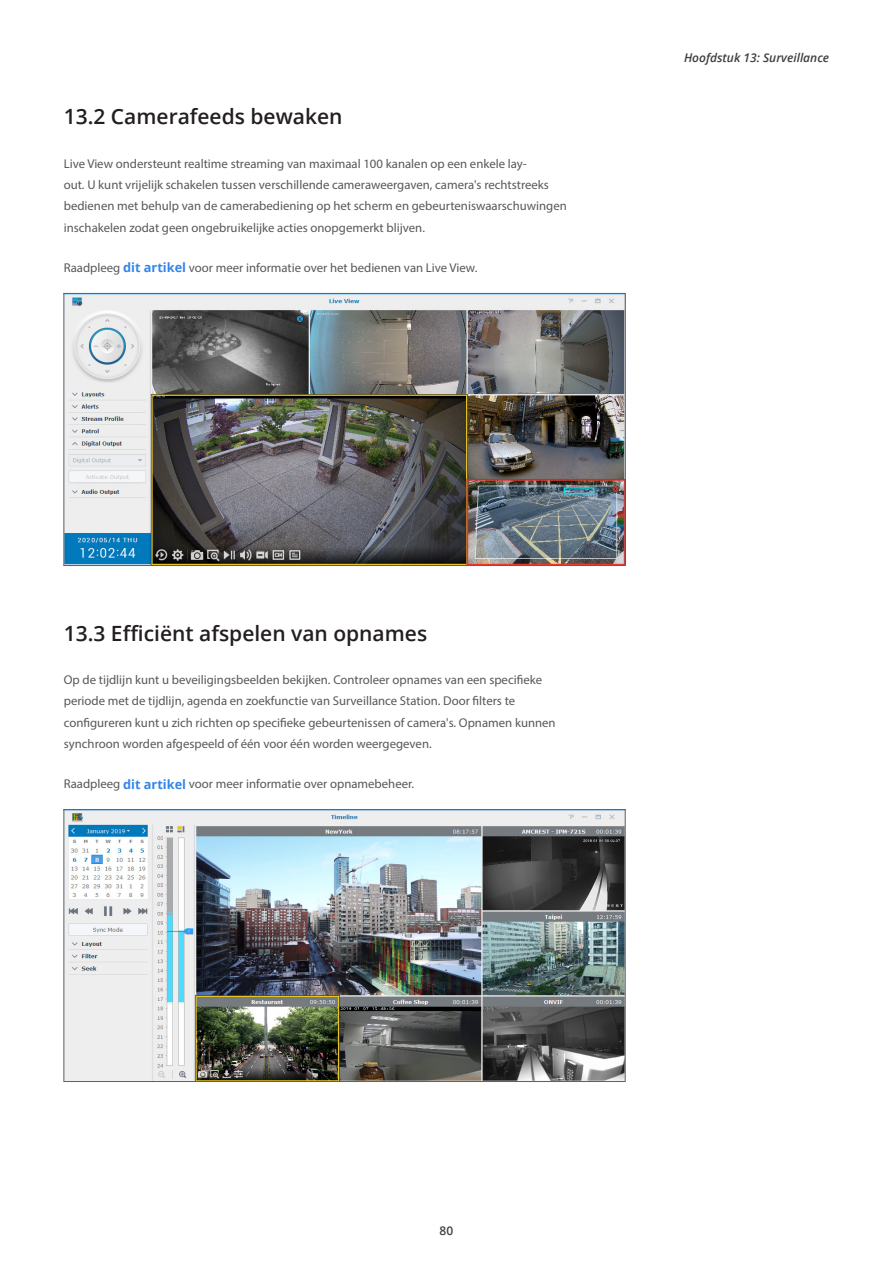
<style>
.page{position:relative;width:893px;height:1263px;background:#fff}
.page>*{position:absolute;margin:0;border:0;box-sizing:border-box;transform-origin:0 0}
.t1{font:600 21px "Open Sans";color:#231f20}
.Content{font:12.75px/21.3px "Myriad Pro";color:#57585a}
.t2{font:italic 600 12px "Open Sans";color:#3e3e3f}
.t3{font:600 12px "Open Sans";color:#3e3e3f}
.s1{font-family:"Open Sans";font-weight:700;color:#3385eb}
</style>
<div class="page">
<img style="left:66px;top:295px;width:557px;height:269px">
<div style="left:64px;top:293px;width:561px;height:273px;border:1px solid #5c626c"></div>
<img style="left:66px;top:811px;width:557px;height:268px">
<div style="left:64px;top:809px;width:561px;height:272px;border:1px solid #5c626c"></div>
<h2 class="t1" style="left:64px;top:102px;width:280px">13.2 Camerafeeds bewaken</h2>
<p class="Content" style="left:64px;top:153px;width:504px">Live View ondersteunt realtime streaming van maximaal 100 kanalen op een enkele lay-<br>out. U kunt vrijelijk schakelen tussen verschillende cameraweergaven, camera's rechtstreeks bedienen met behulp van de camerabediening op het scherm en gebeurteniswaarschuwingen inschakelen zodat geen ongebruikelijke acties onopgemerkt blijven.</p>
<p class="Content" style="left:64px;top:257px;width:415px">Raadpleeg <span class="s1">dit artikel</span> voor meer informatie over het bedienen van Live View.</p>
<p class="t2" style="left:684px;top:49px;width:147px">Hoofdstuk 13: Surveillance</p>
<h2 class="t1" style="left:64px;top:618px;width:365px">13.3 Efficiënt afspelen van opnames</h2>
<p class="Content" style="left:64px;top:669px;width:493px">Op de tijdlijn kunt u beveiligingsbeelden bekijken. Controleer opnames van een specifieke periode met de tijdlijn, agenda en zoekfunctie van Surveillance Station. Door filters te configureren kunt u zich richten op specifieke gebeurtenissen of camera's. Opnamen kunnen synchroon worden afgespeeld of één voor één worden weergegeven.</p>
<p class="Content" style="left:64px;top:773px;width:352px">Raadpleeg <span class="s1">dit artikel</span> voor meer informatie over opnamebeheer.</p>
<p class="t3" style="left:440px;top:1223px;width:15px">80</p>
</div>
